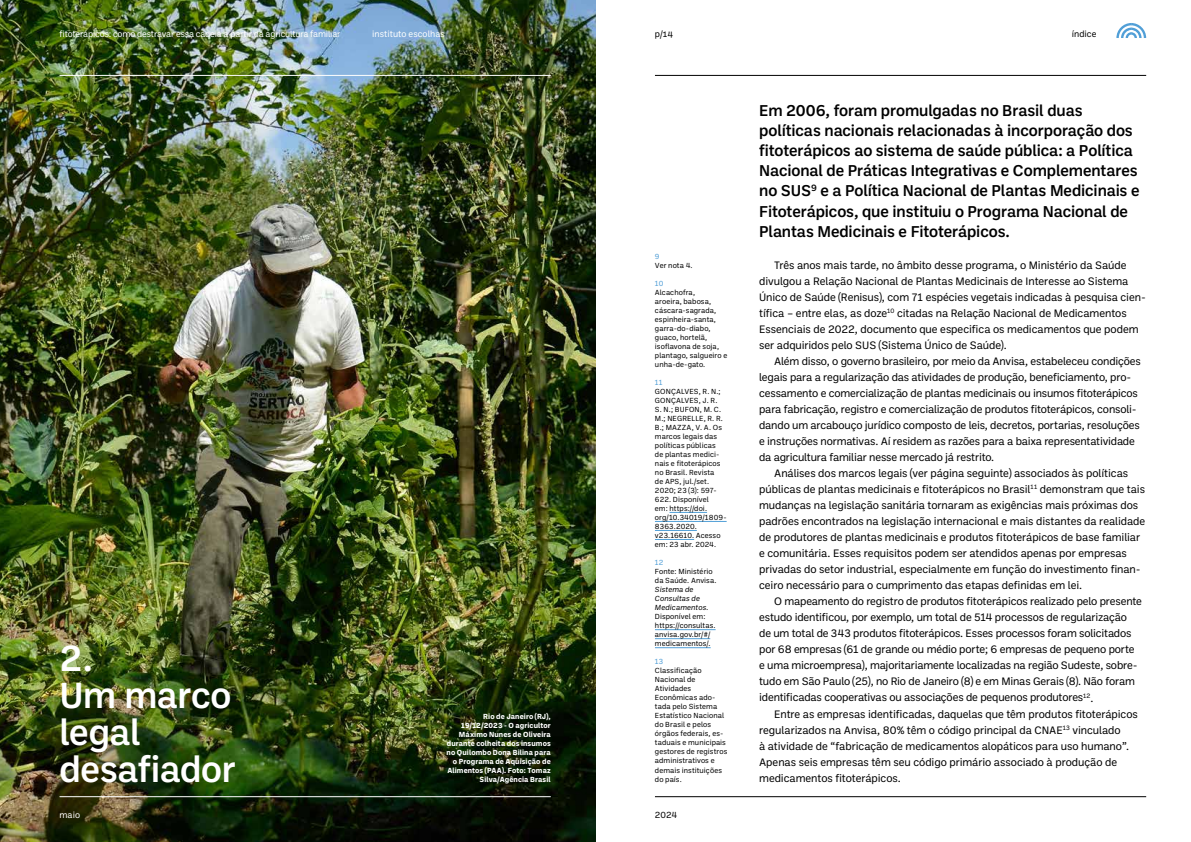
<style>
.page{position:relative;width:1191px;height:842px;background:#fff}
.page>*{position:absolute;margin:0;border:0;box-sizing:border-box;transform-origin:0 0}
.t1{font:500 37px/37px "Ballinger";letter-spacing:-.015em;color:#fff}
.t2{font:500 16px/20px "Ballinger";letter-spacing:-.01em;color:#000}
.t3{font:11px/16px "Ballinger";letter-spacing:-.01em;color:#000}
.t4{font:9px "Ballinger";letter-spacing:-.02em;color:#fff}
.t5{font:9px "Ballinger";letter-spacing:.005em;color:#fff}
.t6{font:9px "Ballinger";color:#000}
.t7{font:7.5px/9px "Ballinger";letter-spacing:.01em;color:#000}
.t8{font:700 7.5px/9px "Ballinger";letter-spacing:.015em;color:#fff;text-align:right}
.t9{font:italic 7.5px/9px "Ballinger";letter-spacing:.01em;color:#000}
.t10{font:7.5px "Ballinger";letter-spacing:.015em;color:#519fd7}
</style>
<div class="page">
<img style="left:0;top:0;width:595px;height:842px">
<hr style="left:60px;top:796px;width:491px;height:1px;background:#fff">
<hr style="left:655px;top:796px;width:491px;height:1px;background:#000">
<hr style="left:60px;top:75px;width:491px;height:1px;background:#fff">
<hr style="left:655px;top:75px;width:491px;height:1px;background:#000">
<hr style="left:669px;top:512px;width:38px;height:1px;background:#519fd7">
<hr style="left:655px;top:521px;width:71px;height:1px;background:#519fd7">
<hr style="left:655px;top:530px;width:42px;height:1px;background:#519fd7">
<hr style="left:655px;top:539px;width:39px;height:1px;background:#519fd7">
<hr style="left:655px;top:629px;width:60px;height:1px;background:#519fd7">
<hr style="left:655px;top:638px;width:55px;height:1px;background:#519fd7">
<hr style="left:655px;top:647px;width:55px;height:1px;background:#519fd7">
<svg style="left:1116px;top:23px;width:30px;height:15px"></svg>
<p class="t4" style="left:60px;top:27px;width:282px">fitoterápicos: como destravar essa cadeia a partir da agricultura familiar</p>
<p class="t5" style="left:372px;top:27px;width:74px">instituto escolhas</p>
<p class="t6" style="left:655px;top:27px;width:20px">p/14</p>
<p class="t10" style="left:655px;top:251px;width:6px">9</p>
<p class="t7" style="left:655px;top:260px;width:39px">Ver nota 4.</p>
<p class="t10" style="left:655px;top:278px;width:10px">10</p>
<p class="t7" style="left:655px;top:287px;width:74px">Alcachofra,<br>aroeira, babosa, cáscara-sagrada, espinheira-santa, garra-do-diabo, guaco, hortelã, isoflavona de soja, plantago, salgueiro e unha-de-gato.</p>
<p class="t10" style="left:655px;top:377px;width:9px">11</p>
<p class="t7" style="left:655px;top:386px;width:73px">GONÇALVES, R. N.;<br>GONÇALVES, J. R.<br>S. N.; BUFON, M. C.<br>M.; NEGRELLE, R. R.<br>B.; MAZZA, V. A. Os marcos legais das políticas públicas<br>de plantas medici&shy;nais e fitoterápicos no Brasil. Revista<br>de APS, jul./set.<br>2020; 23 (3): 597-<br>622. Disponível<br>em: https://doi. org/10.34019/1809-<br>8363.2020. v23.16610. Acesso em: 23 abr. 2024.</p>
<p class="t10" style="left:655px;top:557px;width:10px">12</p>
<p class="t7" style="left:655px;top:567px;width:63px">Fonte: Ministério da Saúde. Anvisa.</p>
<p class="t9" style="left:655px;top:585px;width:55px">Sistema de<br>Consultas de<br>Medicamentos.</p>
<p class="t7" style="left:655px;top:612px;width:62px">Disponível em: https://consultas. anvisa.gov.br/#/ medicamentos/.</p>
<p class="t10" style="left:655px;top:657px;width:10px">13</p>
<p class="t7" style="left:655px;top:666px;width:74px">Classificação<br>Nacional de<br>Atividades<br>Econômicas ado&shy;tada pelo Sistema<br>Estatístico Nacional do Brasil e pelos órgãos federais, es&shy;taduais e municipais gestores de registros administrativos e demais instituições do país.</p>
<h1 class="t1" style="left:60px;top:637px;width:178px">2.<br>Um marco legal desafiador</h1>
<p class="t4" style="left:60px;top:809px;width:22px">maio</p>
<p class="t6" style="left:655px;top:809px;width:24px">2024</p>
<p class="t8" style="left:446px;top:711px;width:106px">Rio de Janeiro (RJ),<br>19/12/2023 - O agricultor<br>Máximo Nunes de Oliveira durante colheita dos insumos no Quilombo Dona Bilina para o Programa de Aquisição de<br>Alimentos (PAA). Foto: Tomaz<br>Silva/Agência Brasil</p>
<p class="t6" style="left:1071px;top:27px;width:26px">índice</p>
<p class="t2" style="left:759px;top:100px;width:382px">Em 2006, foram promulgadas no Brasil duas políticas nacionais relacionadas à incorporação dos fitoterápicos ao sistema de saúde pública: a Política Nacional de Práticas Integrativas e Complementares no SUS<sup>9</sup> e a Política Nacional de Plantas Medicinais e Fitoterápicos, que instituiu o Programa Nacional de Plantas Medicinais e Fitoterápicos.</p>
<p class="t3" style="left:759px;top:256px;width:388px;text-indent:15px">Três anos mais tarde, no âmbito desse programa, o Ministério da Saúde divulgou a Relação Nacional de Plantas Medicinais de Interesse ao Sistema Único de Saúde (Renisus), com 71 espécies vegetais indicadas à pesquisa cien&shy;tífica – entre elas, as doze<sup>10</sup> citadas na Relação Nacional de Medicamentos Essenciais de 2022, documento que especifica os medicamentos que podem ser adquiridos pelo SUS (Sistema Único de Saúde).</p>
<p class="t3" style="left:759px;top:352px;width:383px;text-indent:15px">Além disso, o governo brasileiro, por meio da Anvisa, estabeleceu condições legais para a regularização das atividades de produção, beneficiamento, pro&shy;cessamento e comercialização de plantas medicinais ou insumos fitoterápicos para fabricação, registro e comercialização de produtos fitoterápicos, consoli&shy;dando um arcabouço jurídico composto de leis, decretos, portarias, resoluções e instruções normativas. Aí residem as razões para a baixa representatividade da agricultura familiar nesse mercado já restrito.</p>
<p class="t3" style="left:759px;top:465px;width:387px;text-indent:15px">Análises dos marcos legais (ver página seguinte) associados às políticas públicas de plantas medicinais e fitoterápicos no Brasil<sup>11</sup> demonstram que tais mudanças na legislação sanitária tornaram as exigências mais próximas dos padrões encontrados na legislação internacional e mais distantes da realidade de produtores de plantas medicinais e produtos fitoterápicos de base familiar e comunitária. Esses requisitos podem ser atendidos apenas por empresas privadas do setor industrial, especialmente em função do investimento finan&shy;ceiro necessário para o cumprimento das etapas definidas em lei.</p>
<p class="t3" style="left:759px;top:593px;width:384px;text-indent:15px">O mapeamento do registro de produtos fitoterápicos realizado pelo presente estudo identificou, por exemplo, um total de 514 processos de regularização<br>de um total de 343 produtos fitoterápicos. Esses processos foram solicitados por 68 empresas (61 de grande ou médio porte; 6 empresas de pequeno porte e uma microempresa), majoritariamente localizadas na região Sudeste, sobre&shy;tudo em São Paulo (25), no Rio de Janeiro (8) e em Minas Gerais (8). Não foram identificadas cooperativas ou associações de pequenos produtores<sup>12</sup>.</p>
<p class="t3" style="left:759px;top:705px;width:380px;text-indent:15px">Entre as empresas identificadas, daquelas que têm produtos fitoterápicos regularizados na Anvisa, 80% têm o código principal da CNAE<sup>13</sup> vinculado<br>à atividade de “fabricação de medicamentos alopáticos para uso humano”.<br>Apenas seis empresas têm seu código primário associado à produção de medicamentos fitoterápicos.</p>
</div>
